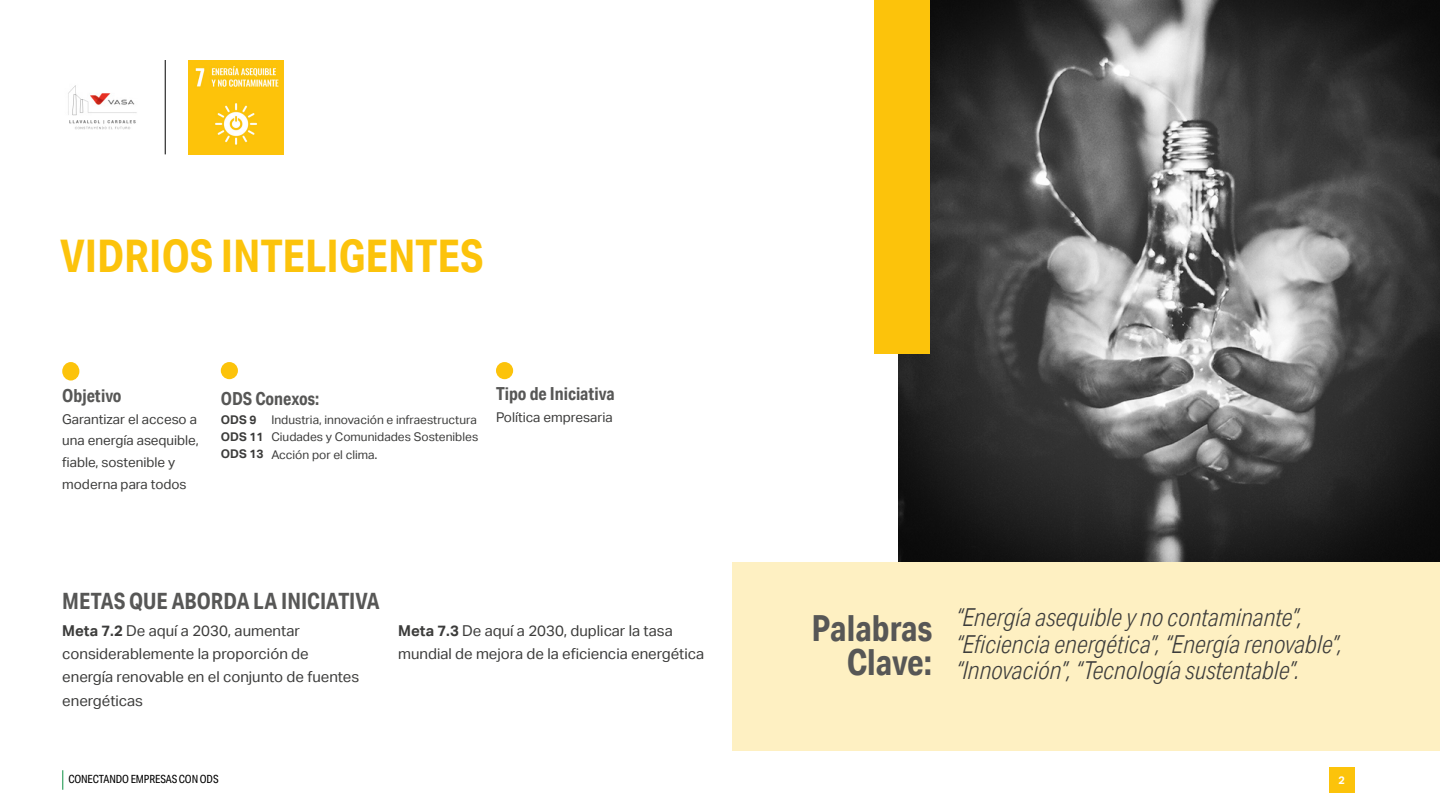
<style>
.page{position:relative;width:1440px;height:810px;background:#fff}
.page>*{position:absolute;margin:0;border:0;box-sizing:border-box;transform-origin:0 0}
.t1{font:700 45px "Aktiv Grotesk Cd";color:#fcc30b}
.t2{font:700 36px/33.8px "Aktiv Grotesk Cd";color:#575756;text-align:right}
.t3{font:italic 300 24.75px/26.2px "Aktiv Grotesk Cd";color:#3c3c3b}
.t4{font:700 22.5px "Aktiv Grotesk Cd";color:#575756}
.t5{font:700 18px "Aktiv Grotesk Cd";color:#575756}
.t6{font:15px/23.2px "Aktiv Grotesk";color:#3c3c3b}
.t7{font:13.5px/21.8px "Aktiv Grotesk";color:#3c3c3b}
.t8{font:12px/17.5px "Aktiv Grotesk";color:#3c3c3b}
.t9{font:11.25px "Aktiv Grotesk Cd";letter-spacing:-.01em;color:#000}
.t10{font:700 10.88px "Aktiv Grotesk";color:#fff}
.s1{font-weight:700}
.s2{font-size:13.5px}
</style>
<div class="page">
<svg style="left:62px;top:770px;width:1px;height:20px"></svg>
<div style="left:1329px;top:767px;width:25px;height:26px;background:#fcc30b"></div>
<img style="left:898px;top:0;width:542px;height:562px">
<div style="left:874px;top:0;width:56px;height:354px;background:#fcc30b"></div>
<div style="left:62px;top:362px;width:17px;height:19px;background:#fcc30b;border-radius:50%"></div>
<div style="left:496px;top:362px;width:17px;height:17px;background:#fcc30b;border-radius:50%"></div>
<img style="left:188px;top:60px;width:95px;height:95px">
<hr style="left:165px;top:60px;width:1px;height:94px;background:#000">
<div style="left:732px;top:562px;width:708px;height:189px;background:#fef0c2"></div>
<img style="left:68px;top:85px;width:69px;height:45px">
<div style="left:221px;top:362px;width:17px;height:17px;background:#fcc30b;border-radius:50%"></div>
<h1 class="t1" style="left:60px;top:228px;width:425px">VIDRIOS INTELIGENTES</h1>
<p class="t5" style="left:62px;top:384px;width:61px">Objetivo</p>
<p class="t7" style="left:62px;top:408px;width:138px">Garantizar el acceso a una energía asequible, fiable, sostenible y moderna para todos</p>
<p class="t5" style="left:221px;top:388px;width:100px">ODS Conexos:</p>
<p class="t8" style="left:221px;top:411px;width:259px"><span class="s1">ODS 9</span> Industria, innovación e infraestructura<br><span class="s1">ODS 11</span> Ciudades y Comunidades Sostenibles<br><span class="s1">ODS 13</span> Acción por el clima<span class="s2">.</span></p>
<p class="t5" style="left:496px;top:382px;width:120px">Tipo de Iniciativa</p>
<p class="t7" style="left:496px;top:406px;width:118px">Política empresaria</p>
<h3 class="t4" style="left:62px;top:587px;width:319px">METAS QUE ABORDA LA INICIATIVA</h3>
<p class="t6" style="left:62px;top:619px;width:299px"><span class="s1">Meta 7.2</span> De aquí a 2030, aumentar considerablemente la proporción de energía renovable en el conjunto de fuentes energéticas</p>
<p class="t6" style="left:398px;top:619px;width:307px"><span class="s1">Meta 7.3</span> De aquí a 2030, duplicar la tasa mundial de mejora de la eficiencia energética</p>
<h2 class="t2" style="left:811px;top:611px;width:122px">Palabras<br>Clave:</h2>
<h3 class="t3" style="left:956px;top:604px;width:388px">“Energía asequible y no contaminante”, “Eficiencia energética”, “Energía renovable”, “Innovación”, “Tecnología sustentable”.</h3>
<p class="t9" style="left:68px;top:773px;width:152px">CONECTANDO EMPRESAS CON ODS</p>
<p class="t10" style="left:1338px;top:774px;width:8px">2</p>
</div>
